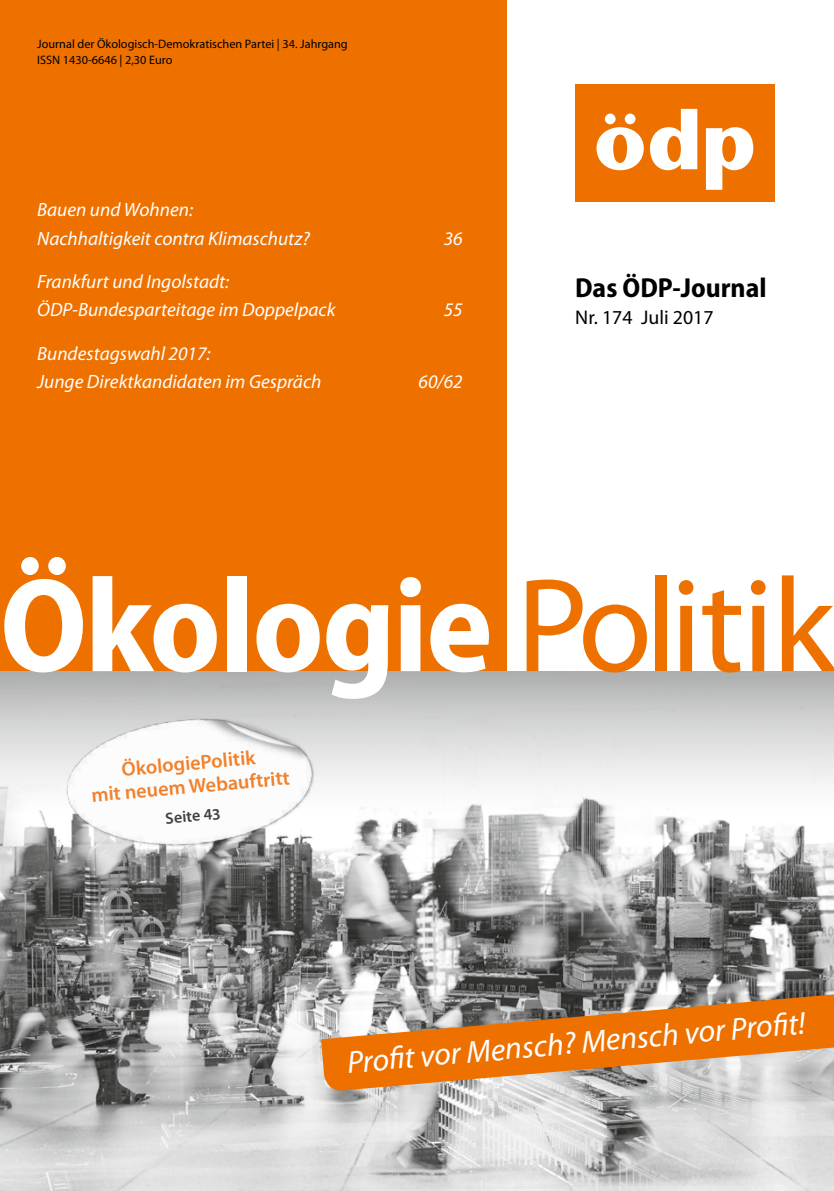
<style>
.page{position:relative;width:834px;height:1191px;background:#fff}
.page>*{position:absolute;margin:0;border:0;box-sizing:border-box;transform-origin:0 0}
.t1{font:700 semi-condensed 134.75px "Myriad Pro";letter-spacing:-.015em;color:#fff}
.t2{font:italic 31.5px "Myriad Pro";color:#fff}
.t3{font:700 semi-condensed 27.65px "Myriad Pro";color:#000}
.t4{font:600 20.12px/23.1px "Myriad Pro";color:#f2812b;text-align:center}
.t5{font:19.78px "Myriad Pro";color:#000}
.t6{font:italic 19.25px/28.3px "Myriad Pro";color:#fff}
.t7{font:600 16.1px "Myriad Pro";color:#414140}
.t8{font:12.25px/15.8px "Myriad Pro";color:#000}
.s1{font-weight:400;font-stretch:normal;color:#ee7100}
</style>
<div class="page">
<div style="left:0;top:0;width:506px;height:686px;background:#ee7100"></div>
<img style="left:0;top:671px;width:833px;height:520px">
<div style="left:575px;top:85px;width:199px;height:117px;background:#ee7100"></div>
<svg style="left:596px;top:109px;width:157px;height:81px"></svg>
<svg style="left:321px;top:978px;width:512px;height:114px;background:#c98f5b"></svg>
<img style="left:50px;top:704px;width:278px;height:160px">
<p class="t8" style="left:37px;top:36px;width:312px">Journal der Ökologisch-Demokratischen Partei | 34. Jahrgang<br>ISSN 1430-6646 | 2,30 Euro</p>
<p class="t6" style="left:37px;top:195px;width:274px">Bauen und Wohnen:<br>Nachhaltigkeit contra Klimaschutz?</p>
<p class="t6" style="left:37px;top:267px;width:300px">Frankfurt und Ingolstadt:<br>ÖDP-Bundesparteitage im Doppelpack</p>
<p class="t6" style="left:37px;top:339px;width:286px">Bundestagswahl 2017:<br>Junge Direktkandidaten im Gespräch</p>
<p class="t6" style="left:444px;top:224px;width:20px">36</p>
<p class="t6" style="left:444px;top:295px;width:20px">55</p>
<p class="t6" style="left:418px;top:367px;width:46px">60/62</p>
<h3 class="t3" style="left:575px;top:270px;width:193px">Das ÖDP-Journal</h3>
<p class="t5" style="left:575px;top:305px;width:140px">Nr. 174 Juli 2017</p>
<h1 class="t1" style="left:0;top:539px;width:836px">Ökologie <span class="s1">Politik</span></h1>
<p class="t4" style="left:88px;top:760px;width:200px;rotate:-5deg">ÖkologiePolitik<br>mit neuem Webauftritt</p>
<p class="t7" style="left:164px;top:808px;width:57px;rotate:-5deg">Seite 43</p>
<h2 class="t2" style="left:345px;top:1043px;width:461px;rotate:-5deg">Profi t vor Mensch? Mensch vor Profi t!</h2>
</div>
